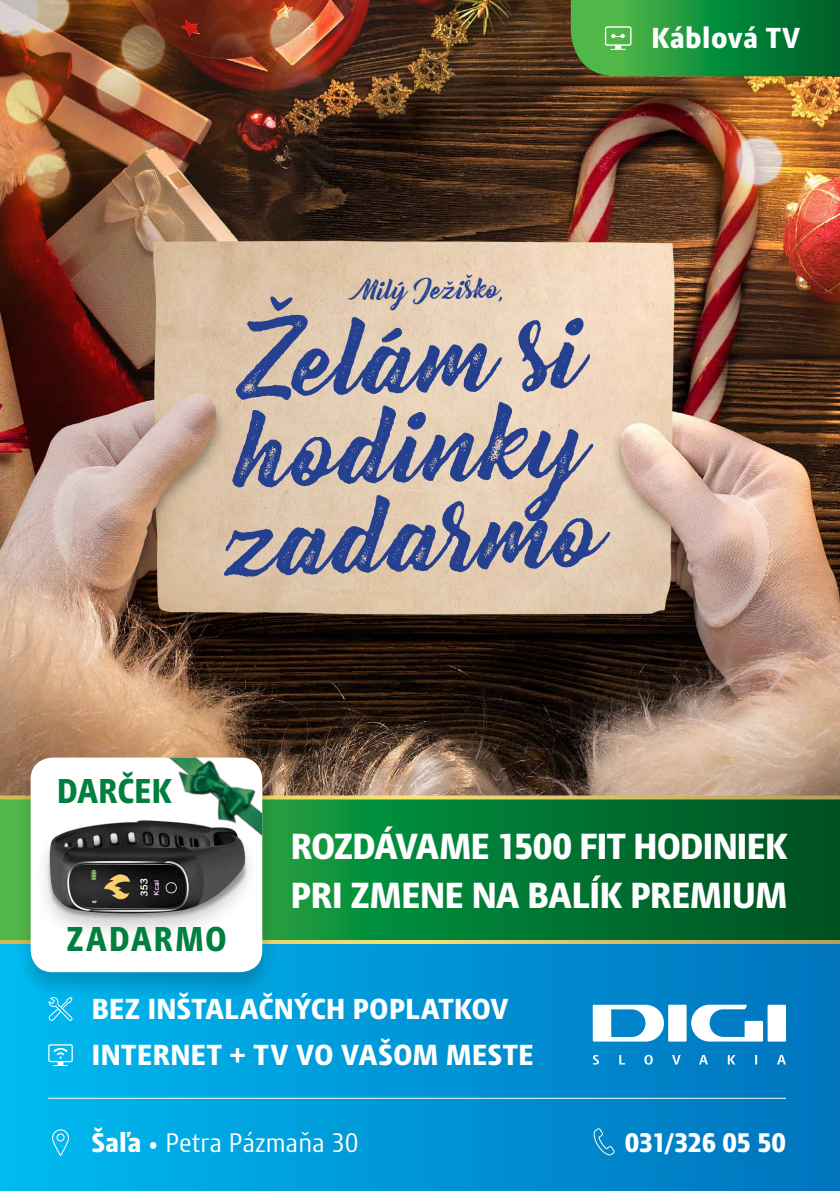
<style>
.page{position:relative;width:840px;height:1191px;background:#fff}
.page>*{position:absolute;margin:0;border:0;box-sizing:border-box;transform-origin:0 0}
.t1{font:94.4px/89.2px "Bernadette Rough";color:#25408f}
.t2{font:800 35.2px/49.6px "Modena";letter-spacing:-.01em;color:#fff}
.t3{font:800 33.4px "Modena";letter-spacing:.07em;color:#007f3e;scale:.93 1}
.t4{font:800 33.4px "Modena";letter-spacing:.045em;color:#007f3e;scale:.93 1}
.t5{font:800 28px "Modena";letter-spacing:.02em;color:#fff}
.t6{font:26px "Modena";letter-spacing:-.005em;color:#fff}
.t7{font:800 26px "Modena";letter-spacing:-.02em;color:#fff}
.t8{font:24.8px "Bernadette Rough";color:#25408f}
.s1{font-weight:800}
.s2{font-size:23.4px}
</style>
<div class="page">
<img style="left:0;top:0;width:839px;height:795px">
<svg style="left:570px;top:0;width:269px;height:76px;background:#208e3c"></svg>
<div style="left:0;top:891px;width:839px;height:300px;background:linear-gradient(to right,#00baef,#0072bd)"></div>
<svg style="left:48px;top:1044px;width:25px;height:22px"></svg>
<svg style="left:49px;top:1000px;width:23px;height:20px"></svg>
<svg style="left:592px;top:1004px;width:193px;height:60px"></svg>
<svg style="left:52px;top:1129px;width:17px;height:27px"></svg>
<svg style="left:593px;top:1128px;width:21px;height:27px"></svg>
<hr style="left:48px;top:1097px;width:737px;height:1px;background:#fff">
<svg style="left:0;top:795px;width:839px;height:149px;background:#117b35"></svg>
<div style="left:14px;top:753px;width:265px;height:247px;background:#000;opacity:.2"></div>
<div style="left:31px;top:757px;width:231px;height:215px;background:#fff;border-radius:22px"></div>
<img style="left:102px;top:757px;width:160px;height:79px">
<div style="left:34px;top:817px;width:226px;height:126px;background:#fff"></div>
<img style="left:44px;top:806px;width:206px;height:126px">
<p class="t5" style="left:651px;top:21px;width:150px">Káblová TV</p>
<p class="t8" style="left:355px;top:271px;width:152px;rotate:-1deg">Milý Ježiško,</p>
<h1 class="t1" style="left:221px;top:322px;width:379px;rotate:-2deg">Želám si hodinky zadarmo</h1>
<p class="t4" style="left:57px;top:770px;width:125px">DARČEK</p>
<p class="t2" style="left:291px;top:821px;width:497px">ROZDÁVAME 1500 FIT HODINIEK<br>PRI ZMENE NA BALÍK PREMIUM</p>
<p class="t3" style="left:66px;top:918px;width:174px">ZADARMO</p>
<p class="t5" style="left:92px;top:991px;width:418px">BEZ INŠTALAČNÝCH POPLATKOV</p>
<p class="t5" style="left:92px;top:1037px;width:443px">INTERNET + TV VO VAŠOM MESTE</p>
<p class="t6" style="left:92px;top:1126px;width:268px"><span class="s1">Šaľa</span> <span class="s2">•</span> Petra Pázmaňa 30</p>
<p class="t7" style="left:624px;top:1126px;width:163px">031/326 05 50</p>
</div>
